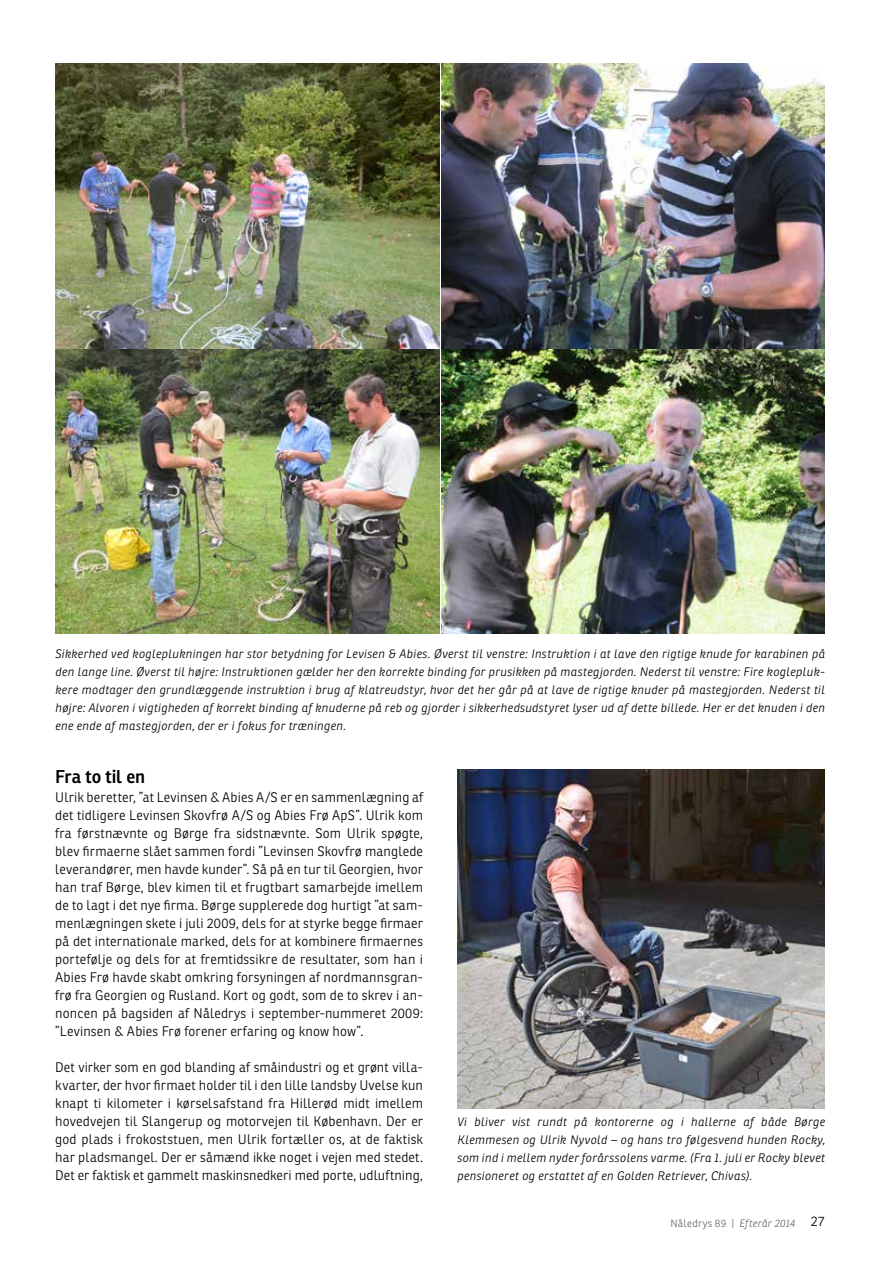
<style>
.page{position:relative;width:893px;height:1263px;background:#fff}
.page>*{position:absolute;margin:0;border:0;box-sizing:border-box;transform-origin:0 0}
.t1{font:600 18px "Ronnia Fyens";letter-spacing:-.005em;color:#000}
.t2{font:300 13.5px/18px "Ronnia Fyens";letter-spacing:.01em;color:#000;text-align:justify}
.t3{font:italic 300 12px/18px "Ronnia Fyens";letter-spacing:.025em;color:#000;text-align:justify}
.t4{font:300 10.5px "Ronnia Fyens";letter-spacing:.025em;color:#68676c}
.s1{font-style:italic}
.s2{font-size:13.5px;color:#000}
</style>
<div class="page">
<img style="left:457px;top:770px;width:368px;height:338px">
<img style="left:442px;top:64px;width:383px;height:284px">
<img style="left:55px;top:64px;width:384px;height:284px">
<img style="left:442px;top:350px;width:383px;height:284px">
<img style="left:55px;top:350px;width:384px;height:284px">
<p class="t3" style="left:55px;top:645px;width:771px">Sikkerhed ved kogleplukningen har stor betydning for Levisen &amp; Abies. Øverst til venstre: Instruktion i at lave den rigtige knude for karabinen på den lange line. Øverst til højre: Instruktionen gælder her den korrekte binding for prusikken på mastegjorden. Nederst til venstre: Fire koglepluk&shy;kere modtager den grundlæggende instruktion i brug af klatreudstyr, hvor det her går på at lave de rigtige knuder på mastegjorden. Nederst til højre: Alvoren i vigtigheden af korrekt binding af knuderne på reb og gjorder i sikkerhedsudstyret lyser ud af dette billede. Her er det knuden i den ene ende af mastegjorden, der er i fokus for træningen.</p>
<h1 class="t1" style="left:55px;top:766px;width:92px">Fra to til en</h1>
<p class="t2" style="left:55px;top:788px;width:369px">Ulrik beretter, ”at Levinsen &amp; Abies A/S er en sammenlægning af det tidligere Levinsen Skovfrø A/S og Abies Frø ApS”. Ulrik kom fra førstnævnte og Børge fra sidstnævnte. Som Ulrik spøgte, blev firmaerne slået sammen fordi ”Levinsen Skovfrø manglede leverandører, men havde kunder”. Så på en tur til Georgien, hvor han traf Børge, blev kimen til et frugtbart samarbejde imellem de to lagt i det nye firma. Børge supplerede dog hurtigt ”at sam&shy;menlægningen skete i juli 2009, dels for at styrke begge firmaer på det internationale marked, dels for at kombinere firmaernes portefølje og dels for at fremtidssikre de resultater, som han i Abies Frø havde skabt omkring forsyningen af nordmannsgran&shy;frø fra Georgien og Rusland. Kort og godt, som de to skrev i an&shy;noncen på bagsiden af Nåledrys i september-nummeret 2009: ”Levinsen &amp; Abies Frø forener erfaring og know how”.</p>
<p class="t2" style="left:55px;top:1058px;width:369px">Det virker som en god blanding af småindustri og et grønt villa&shy;kvarter, der hvor firmaet holder til i den lille landsby Uvelse kun knapt ti kilometer i kørselsafstand fra Hillerød midt imellem hovedvejen til Slangerup og motorvejen til København. Der er god plads i frokoststuen, men Ulrik fortæller os, at de faktisk har pladsmangel. Der er såmænd ikke noget i vejen med stedet.<br>Det er faktisk et gammelt maskinsnedkeri med porte, udluftning,</p>
<p class="t3" style="left:457px;top:1113px;width:369px">Vi bliver vist rundt på kontorerne og i hallerne af både Børge Klemmesen og Ulrik Nyvold – og hans tro følgesvend hunden Rocky, som ind i mellem nyder forårssolens varme. (Fra 1. juli er Rocky blevet pensioneret og erstattet af en Golden Retriever, Chivas).</p>
<p class="t4" style="left:670px;top:1217px;width:155px">Nåledrys 89 | <span class="s1">Efterår 2014</span> <span class="s2">27</span></p>
</div>
